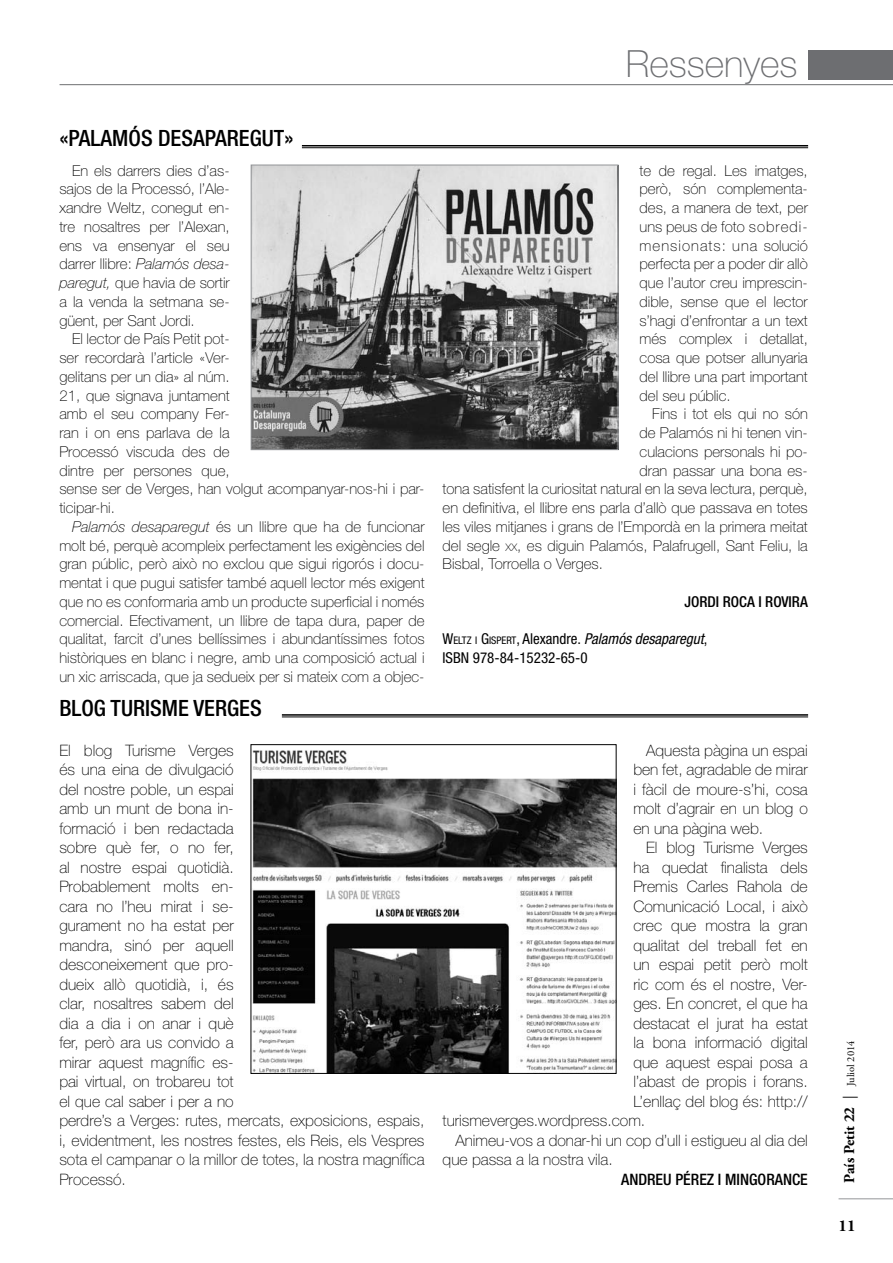
<style>
.page{position:relative;width:893px;height:1263px;background:#fff}
.page>*{position:absolute;margin:0;border:0;box-sizing:border-box;transform-origin:0 0}
.t1{font:100 37.5px "Helvetica Neue LT Std";color:#6d6e71}
.t2{font:500 condensed 22.5px "Helvetica Neue LT Std";color:#000}
.t3{font:700 16.5px "Adobe Garamond Pro";color:#000}
.t4{font:100 15.75px/19.5px "Helvetica Neue LT Std";color:#000}
.t5{font:500 condensed 15.75px "Helvetica Neue LT Std";color:#000}
.t6{font:100 15px/18.8px "Helvetica Neue LT Std";color:#000;text-align:justify}
.t7{font:condensed 15px/18.8px "Helvetica Neue LT Std";color:#000}
.t8{font:700 15px "Adobe Garamond Pro";color:#000}
.t9{font:500 condensed 15px "Helvetica Neue LT Std";color:#000}
.s1{font-style:italic}
.s2{font-size:10.5px}
.s3{font-style:inherit}
.s4{font-weight:400}
.s5{font-weight:400;font-size:10.5px}
</style>
<div class="page">
<div style="left:808px;top:50px;width:85px;height:30px;background:#6d6e71"></div>
<hr style="left:60px;top:84px;width:833px;height:1px;background:#6d6e71">
<hr style="left:838px;top:1198px;width:55px;height:1px;background:#939598">
<hr style="left:302px;top:145px;width:506px;height:1px;background:#000">
<hr style="left:302px;top:147px;width:506px;height:1px;background:#000">
<img style="left:253px;top:167px;width:363px;height:281px">
<div style="left:251px;top:165px;width:367px;height:285px;border:1px solid #939598"></div>
<hr style="left:282px;top:714px;width:526px;height:2px;background:#000">
<hr style="left:282px;top:717px;width:526px;height:1px;background:#000">
<img style="left:253px;top:750px;width:361px;height:321px">
<div style="left:251px;top:744px;width:365px;height:329px;border:1px solid #000"></div>
<h2 class="t2" style="left:59px;top:125px;width:236px">«PALAMÓS DESAPAREGUT»</h2>
<p class="t6" style="left:59px;top:161px;width:172px;text-indent:13px">En els darrers dies d’as&shy;sajos de la Processó, l’Ale&shy;xandre Weltz, conegut en&shy;tre nosaltres per l’Alexan, ens va ensenyar el seu darrer llibre: <span class="s1">Palamós desa&shy;paregut,</span> que havia de sortir a la venda la setmana se&shy;güent, per Sant Jordi.</p>
<p class="t6" style="left:59px;top:330px;width:367px;text-align:left;text-indent:13px">El lector de País Petit pot-<br>ser recordarà l’article «Ver-<br>gelitans per un dia» al núm.<br>21, que signava juntament<br>amb el seu company Fer-<br>ran i on ens parlava de la<br>Processó viscuda des de<br>dintre per persones que,<br>sense ser de Verges, han volgut acompanyar-nos-hi i par&shy;ticipar-hi.</p>
<p class="t6" style="left:59px;top:517px;width:367px;text-indent:13px"><span class="s1">Palamós desaparegut</span> és un llibre que ha de funcionar molt bé, perquè acompleix perfectament les exigències del gran públic, però això no exclou que sigui rigorós i docu&shy;mentat i que pugui satisfer també aquell lector més exigent que no es conformaria amb un producte superficial i només comercial. Efectivament, un llibre de tapa dura, paper de qualitat, farcit d’unes bellíssimes i abundantíssimes fotos històriques en blanc i negre, amb una composició actual i un xic arriscada, que ja sedueix per si mateix com a objec-</p>
<h1 class="t1" style="left:626px;top:42px;width:173px">Ressenyes</h1>
<p class="t6" style="left:640px;top:161px;width:170px">te de regal. Les imatges, però, són complementa&shy;des, a manera de text, per uns peus de foto sobredi&shy;mensionats: una solució perfecta per a poder dir allò que l’autor creu imprescin&shy;dible, sense que el lector s’hagi d’enfrontar a un text més complex i detallat, cosa que potser allunyaria del llibre una part important del seu públic.</p>
<p class="t6" style="left:652px;top:405px;width:157px">Fins i tot els qui no són</p>
<p class="t6" style="left:640px;top:423px;width:170px">de Palamós ni hi tenen vin-</p>
<p class="t6" style="left:640px;top:442px;width:170px">culacions personals hi po-</p>
<p class="t6" style="left:640px;top:461px;width:170px">dran passar una bona es-</p>
<p class="t6" style="left:443px;top:480px;width:367px">tona satisfent la curiositat natural en la seva lectura, perquè,</p>
<p class="t6" style="left:443px;top:498px;width:367px">en definitiva, el llibre ens parla d’allò que passava en totes</p>
<p class="t6" style="left:443px;top:517px;width:367px">les viles mitjanes i grans de l’Empordà en la primera meitat</p>
<p class="t6" style="left:443px;top:536px;width:367px">del segle <span class="s2">xx</span>, es diguin Palamós, Palafrugell, Sant Feliu, la</p>
<p class="t6" style="left:443px;top:555px;width:162px">Bisbal, Torroella o Verges.</p>
<p class="t9" style="left:684px;top:593px;width:125px">JORDI ROCA I ROVIRA</p>
<p class="t7" style="left:443px;top:629px;width:266px">W<span class="s2">ELTZ I</span> <span class="s3">G</span><span class="s2">ISPERT</span>, Alexandre. <span class="s1">Palamós desaparegut</span>,<br>ISBN 978-84-15232-65-0</p>
<h2 class="t2" style="left:59px;top:694px;width:204px">BLOG TURISME VERGES</h2>
<p class="t4" style="left:59px;top:740px;width:367px">El blog Turisme Verges<br>és una eina de divulgació<br>del nostre poble, un espai<br>amb un munt de bona in-<br>formació i ben redactada<br>sobre què fer, o no fer,<br>al nostre espai quotidià.<br>Probablement molts en-<br>cara no l’heu mirat i se-<br>gurament no ha estat per<br>mandra, sinó per aquell<br>desconeixement que pro-<br>dueix allò quotidià, i, és<br>clar, nosaltres sabem del<br>dia a dia i on anar i què<br>fer, però ara us convido a<br>mirar aquest magnífic es-<br>pai virtual, on trobareu tot<br>el que cal saber i per a no<br>perdre’s a Verges: rutes, mercats, exposicions, espais, i, evidentment, les nostres festes, els Reis, els Vespres sota el campanar o la millor de totes, la nostra magnífica<br>Processó.</p>
<p class="t4" style="left:633px;top:740px;width:176px;text-align:justify;text-indent:13px">Aquesta pàgina un espai ben fet, agradable de mirar i fàcil de moure-s’hi, cosa molt d’agrair en un blog o en una pàgina web.</p>
<p class="t4" style="left:646px;top:838px;width:163px">El blog Turisme Verges</p>
<p class="t4" style="left:633px;top:857px;width:176px">ha quedat finalista dels</p>
<p class="t4" style="left:633px;top:877px;width:176px">Premis Carles Rahola de</p>
<p class="t4" style="left:633px;top:896px;width:176px">Comunicació Local, i això</p>
<p class="t4" style="left:633px;top:916px;width:176px">crec que mostra la gran</p>
<p class="t4" style="left:633px;top:935px;width:176px">qualitat del treball fet en</p>
<p class="t4" style="left:633px;top:955px;width:176px">un espai petit però molt</p>
<p class="t4" style="left:633px;top:974px;width:176px">ric com és el nostre, Ver-</p>
<p class="t4" style="left:633px;top:994px;width:176px">ges. En concret, el que ha</p>
<p class="t4" style="left:633px;top:1013px;width:176px">destacat el jurat ha estat</p>
<p class="t4" style="left:633px;top:1033px;width:176px">la bona informació digital</p>
<p class="t4" style="left:633px;top:1052px;width:176px">que aquest espai posa a</p>
<p class="t4" style="left:633px;top:1072px;width:176px">l’abast de propis i forans.</p>
<p class="t4" style="left:633px;top:1091px;width:176px">L’enllaç del blog és: http://</p>
<p class="t4" style="left:443px;top:1111px;width:204px">turismeverges.wordpress.com.</p>
<p class="t4" style="left:455px;top:1130px;width:354px">Animeu-vos a donar-hi un cop d’ull i estigueu al dia del</p>
<p class="t4" style="left:443px;top:1150px;width:172px">que passa a la nostra vila.</p>
<p class="t5" style="left:621px;top:1170px;width:188px">ANDREU PÉREZ I MINGORANCE</p>
<p class="t8" style="left:841px;top:1182px;width:144px;rotate:-90deg">País Petit 22 <span class="s4">|</span> <span class="s5">Juliol 2014</span></p>
<p class="t3" style="left:838px;top:1216px;width:19px">11</p>
</div>
